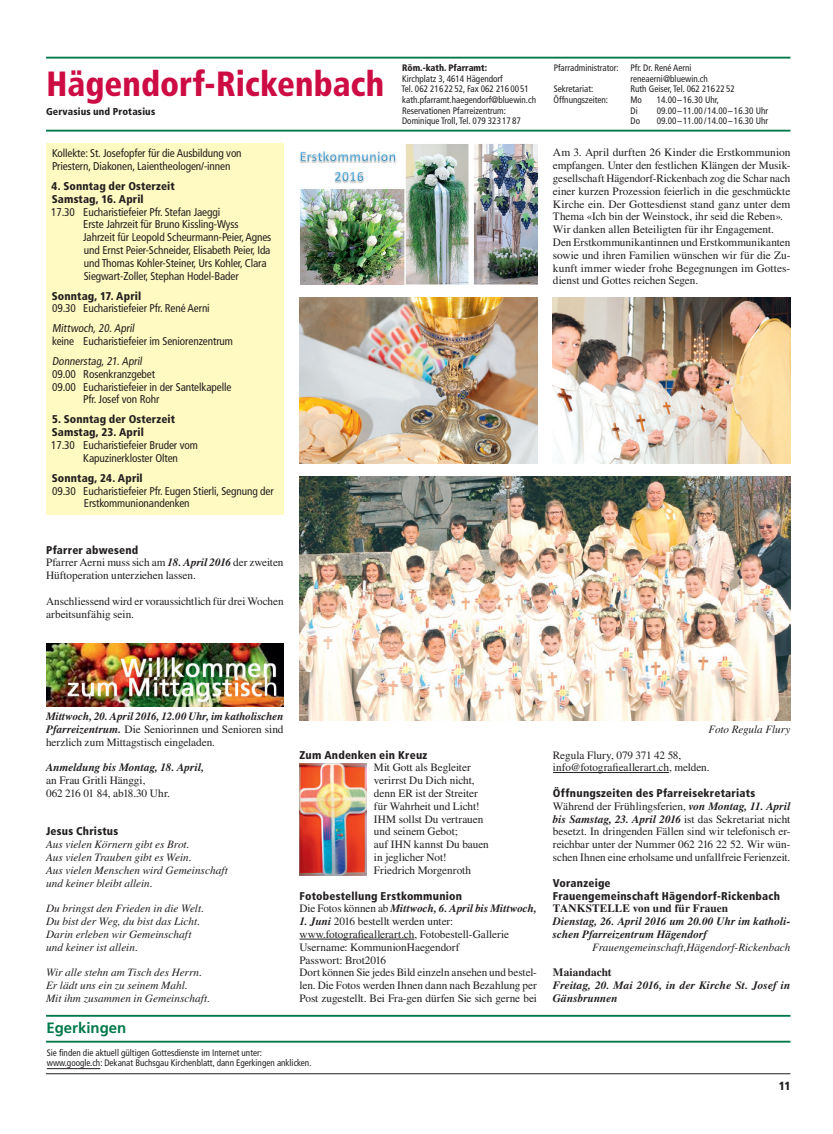
<style>
.page{position:relative;width:833px;height:1134px;background:#fff}
.page>*{position:absolute;margin:0;border:0;box-sizing:border-box;transform-origin:0 0}
.t1{font:900 condensed 35px "Frutiger";color:#cd0c44;scale:.95 1}
.t2{font:700 15px "Frutiger";color:#00794a}
.t3{font:900 condensed 11.88px "Frutiger";color:#231f20}
.t4{font:11.25px/12.8px "Times";letter-spacing:-.005em;color:#231f20}
.t5{font:condensed 11.25px/12.9px "Frutiger";letter-spacing:-.01em;color:#231f20}
.t6{font:italic 11.25px/12.9px "Times";color:#231f20}
.t7{font:900 condensed 11.25px/12.9px "Frutiger";letter-spacing:.015em;color:#231f20}
.t8{font:italic 700 11.25px/12.9px "Times";letter-spacing:.005em;color:#231f20}
.t9{font:700 11.25px "Times";letter-spacing:.005em;color:#231f20}
.t10{font:900 condensed 10px "Frutiger";letter-spacing:.015em;color:#231f20}
.t11{font:condensed 9.38px/10.6px "Frutiger";color:#231f20}
.t12{font:900 condensed 9.38px "Frutiger";color:#231f20}
.s1{font-weight:700;font-style:italic}
.s2{font-weight:400;font-style:normal}
</style>
<div class="page">
<hr style="left:46px;top:57px;width:744px;height:2px;background:#00794a">
<hr style="left:46px;top:130px;width:744px;height:2px;background:#00794a">
<hr style="left:46px;top:1015px;width:744px;height:2px;background:#00794a">
<hr style="left:46px;top:1041px;width:744px;height:1px;background:#00794a">
<hr style="left:47px;top:1068px;width:53px;height:1px;background:#231f20">
<hr style="left:46px;top:1073px;width:744px;height:1px;background:#231f20">
<div style="left:46px;top:144px;width:237px;height:371px;background:#fffac1"></div>
<img style="left:46px;top:644px;width:237px;height:63px">
<img style="left:299px;top:144px;width:238px;height:140px">
<img style="left:299px;top:297px;width:238px;height:167px">
<img style="left:553px;top:297px;width:237px;height:167px">
<img style="left:299px;top:477px;width:491px;height:243px">
<hr style="left:299px;top:939px;width:115px;height:1px;background:#231f20">
<hr style="left:553px;top:772px;width:116px;height:1px;background:#231f20">
<img style="left:299px;top:764px;width:68px;height:111px">
<h1 class="t1" style="left:47px;top:63px;width:357px">Hägendorf-Rickenbach</h1>
<p class="t10" style="left:46px;top:106px;width:111px">Gervasius und Protasius</p>
<p class="t5" style="left:52px;top:147px;width:191px">Kollekte: St. Josefopfer für die Ausbildung von<br>Priestern, Diakonen, Laientheologen/-innen</p>
<p class="t7" style="left:52px;top:180px;width:125px">4. Sonntag der Osterzeit<br>Samstag, 16. April</p>
<p class="t5" style="left:83px;top:205px;width:190px;text-indent:-32px">17.30 Eucharistiefeier Pfr. Stefan Jaeggi<br>Erste Jahrzeit für Bruno Kissling-Wyss Jahrzeit für Leopold Scheurmann-Peier, Agnes und Ernst Peier-Schneider, Elisabeth Peier, Ida und Thomas Kohler-Steiner, Urs Kohler, Clara Siegwart-Zoller, Stephan Hodel-Bader</p>
<p class="t7" style="left:52px;top:289px;width:91px">Sonntag, 17. April</p>
<p class="t5" style="left:52px;top:299px;width:159px;line-height:19.9px">09.30 Eucharistiefeier Pfr. René Aerni<br>Mittwoch,20.April</p>
<p class="t5" style="left:52px;top:331px;width:182px;line-height:19.9px">keine Eucharistiefeier im Seniorenzentrum<br>Donnerstag,21.April</p>
<p class="t5" style="left:52px;top:368px;width:104px">09.00 Rosenkranzgebet</p>
<p class="t5" style="left:52px;top:380px;width:181px">09.00 Eucharistiefeier in der Santelkapelle</p>
<p class="t5" style="left:83px;top:393px;width:78px">Pfr. Josef von Rohr</p>
<p class="t7" style="left:52px;top:413px;width:125px">5. Sonntag der Osterzeit<br>Samstag, 23. April</p>
<p class="t5" style="left:83px;top:439px;width:116px;text-indent:-32px">17.30 Eucharistiefeier Bruder vom<br>Kapuzinerkloster Olten</p>
<p class="t7" style="left:52px;top:471px;width:92px">Sonntag, 24. April</p>
<p class="t5" style="left:84px;top:484px;width:191px;text-indent:-32px">09.30 Eucharistiefeier Pfr. Eugen Stierli, Segnung der<br>Erstkommunionandenken</p>
<p class="t7" style="left:46px;top:543px;width:94px">Pfarrer abwesend</p>
<p class="t4" style="left:46px;top:556px;width:239px">Pfarrer Aerni muss sich am <span class="s1">18. April 2016</span> der zweiten<br>Hüftoperation unterziehen lassen.</p>
<p class="t4" style="left:46px;top:595px;width:239px">Anschliessend wird er voraussichtlich für drei Wochen arbeitsunfähig sein.</p>
<p class="t12" style="left:402px;top:62px;width:86px">Röm.-kath. Pfarramt:</p>
<p class="t11" style="left:401px;top:73px;width:136px">Kirchplatz 3, 4614 Hägendorf<br>Tel. 062 216 22 52, Fax 062 216 00 51 kath.pfarramt.haegendorf@bluewin.ch Reservationen Pfarreizentrum:<br>Dominique Troll, Tel. 079 323 17 87</p>
<p class="t11" style="left:554px;top:63px;width:66px">Pfarradministrator:</p>
<p class="t11" style="left:630px;top:63px;width:79px">Pfr. Dr. René Aerni reneaerni@bluewin.ch</p>
<p class="t11" style="left:553px;top:84px;width:41px">Sekretariat:</p>
<p class="t11" style="left:630px;top:84px;width:106px">Ruth Geiser, Tel. 062 216 22 52</p>
<p class="t11" style="left:553px;top:94px;width:56px">Öffnungszeiten:</p>
<p class="t11" style="left:630px;top:94px;width:13px">Mo</p>
<p class="t11" style="left:657px;top:94px;width:64px">14.00–16.30 Uhr,</p>
<p class="t11" style="left:630px;top:105px;width:9px">Di</p>
<p class="t11" style="left:657px;top:105px;width:113px">09.00–11.00 / 14.00–16.30 Uhr</p>
<p class="t11" style="left:630px;top:116px;width:11px">Do</p>
<p class="t11" style="left:657px;top:116px;width:113px">09.00–11.00 / 14.00–16.30 Uhr</p>
<p class="t4" style="left:553px;top:146px;width:239px">Am 3. April durften 26 Kinder die Erstkommunion empfangen. Unter den festlichen Klängen der Musik&shy;gesellschaft Hägendorf-Rickenbach zog die Schar nach einer kurzen Prozession feierlich in die geschmückte Kirche ein. Der Gottesdienst stand ganz unter dem Thema «Ich bin der Weinstock, ihr seid die Reben».<br>Wir danken allen Beteiligten für ihr Engagement.<br>Den Erstkommunikantinnen und Erstkommunikanten sowie und ihren Familien wünschen wir für die Zu&shy;kunft immer wieder frohe Begegnungen im Gottes&shy;dienst und Gottes reichen Segen.</p>
<p class="t4" style="left:46px;top:710px;width:239px;text-align:justify"><span class="s1">Mittwoch, 20. April 2016, 12.00 Uhr, im katholischen Pfarreizentrum.</span> Die Seniorinnen und Senioren sind herzlich zum Mittagstisch eingeladen.</p>
<p class="t8" style="left:46px;top:761px;width:160px">Anmeldung bis Montag, 18. April,</p>
<p class="t4" style="left:46px;top:774px;width:125px">an Frau Gritli Hänggi,<br>062 216 01 84, ab18.30 Uhr.</p>
<p class="t7" style="left:46px;top:825px;width:74px">Jesus Christus</p>
<p class="t6" style="left:46px;top:838px;width:183px">Aus vielen Körnern gibt es Brot.<br>Aus vielen Trauben gibt es Wein.<br>Aus vielen Menschen wird Gemeinschaft und keiner bleibt allein.</p>
<p class="t6" style="left:46px;top:902px;width:160px">Du bringst den Frieden in die Welt.<br>Du bist der Weg, du bist das Licht.<br>Darin erleben wir Gemeinschaft und keiner ist allein.</p>
<p class="t6" style="left:46px;top:966px;width:166px">Wir alle stehn am Tisch des Herrn.<br>Er lädt uns ein zu seinem Mahl.<br>Mit ihm zusammen in Gemeinschaft.</p>
<p class="t7" style="left:299px;top:748px;width:129px">Zum Andenken ein Kreuz</p>
<p class="t4" style="left:374px;top:761px;width:116px">Mit Gott als Begleiter verirrst Du Dich nicht, denn ER ist der Streiter für Wahrheit und Licht!<br>IHM sollst Du vertrauen und seinem Gebot;<br>auf IHN kannst Du bauen in jeglicher Not!<br>Friedrich Morgenroth</p>
<p class="t7" style="left:299px;top:889px;width:164px">Fotobestellung Erstkommunion</p>
<p class="t8" style="left:299px;top:902px;width:239px"><span class="s2">Die Fotos können ab</span> Mittwoch, 6. April bis Mittwoch,</p>
<p class="t4" style="left:299px;top:915px;width:239px"><span class="s1">1. Juni</span> 2016 bestellt werden unter: www.fotografieallerart.ch, Fotobestell-Gallerie Username: KommunionHaegendorf<br>Passwort: Brot2016<br>Dort können Sie jedes Bild einzeln ansehen und bestel&shy;len. Die Fotos werden Ihnen dann nach Bezahlung per Post zugestellt. Bei Fra-gen dürfen Sie sich gerne bei</p>
<h2 class="t2" style="left:46px;top:1019px;width:82px">Egerkingen</h2>
<p class="t11" style="left:47px;top:1047px;width:266px">Sie finden die aktuell gültigen Gottesdienste im Internet unter: www.google.ch: Dekanat Buchsgau Kirchenblatt, dann Egerkingen anklicken.</p>
<p class="t6" style="left:708px;top:723px;width:83px">Foto Regula Flury</p>
<p class="t4" style="left:553px;top:748px;width:158px">Regula Flury, 079 371 42 58, info@fotografieallerart.ch, melden.</p>
<p class="t7" style="left:553px;top:787px;width:204px">Öffnungszeiten des Pfarreisekretariats</p>
<p class="t4" style="left:553px;top:800px;width:239px;text-align:justify">Während der Frühlingsferien, <span class="s1">von Montag, 11. April bis Samstag, 23. April 2016</span> ist das Sekretariat nicht besetzt. In dringenden Fällen sind wir telefonisch er&shy;reichbar unter der Nummer 062 216 22 52. Wir wün&shy;schen Ihnen eine erholsame und unfallfreie Ferienzeit.</p>
<p class="t7" style="left:553px;top:876px;width:228px">Voranzeige<br>Frauengemeinschaft Hägendorf-Rickenbach</p>
<p class="t9" style="left:553px;top:902px;width:177px">TANKSTELLE von und für Frauen</p>
<p class="t8" style="left:553px;top:915px;width:239px">Dienstag, 26. April 2016 um 20.00 Uhr im katholi&shy;schen Pfarreizentrum Hägendorf</p>
<p class="t6" style="left:592px;top:941px;width:200px">Frauengemeinschaft,Hägendorf-Rickenbach</p>
<p class="t9" style="left:553px;top:966px;width:60px">Maiandacht</p>
<p class="t8" style="left:553px;top:979px;width:239px">Freitag, 20. Mai 2016, in der Kirche St. Josef in<br>Gänsbrunnen</p>
<p class="t3" style="left:778px;top:1078px;width:13px">11</p>
</div>
